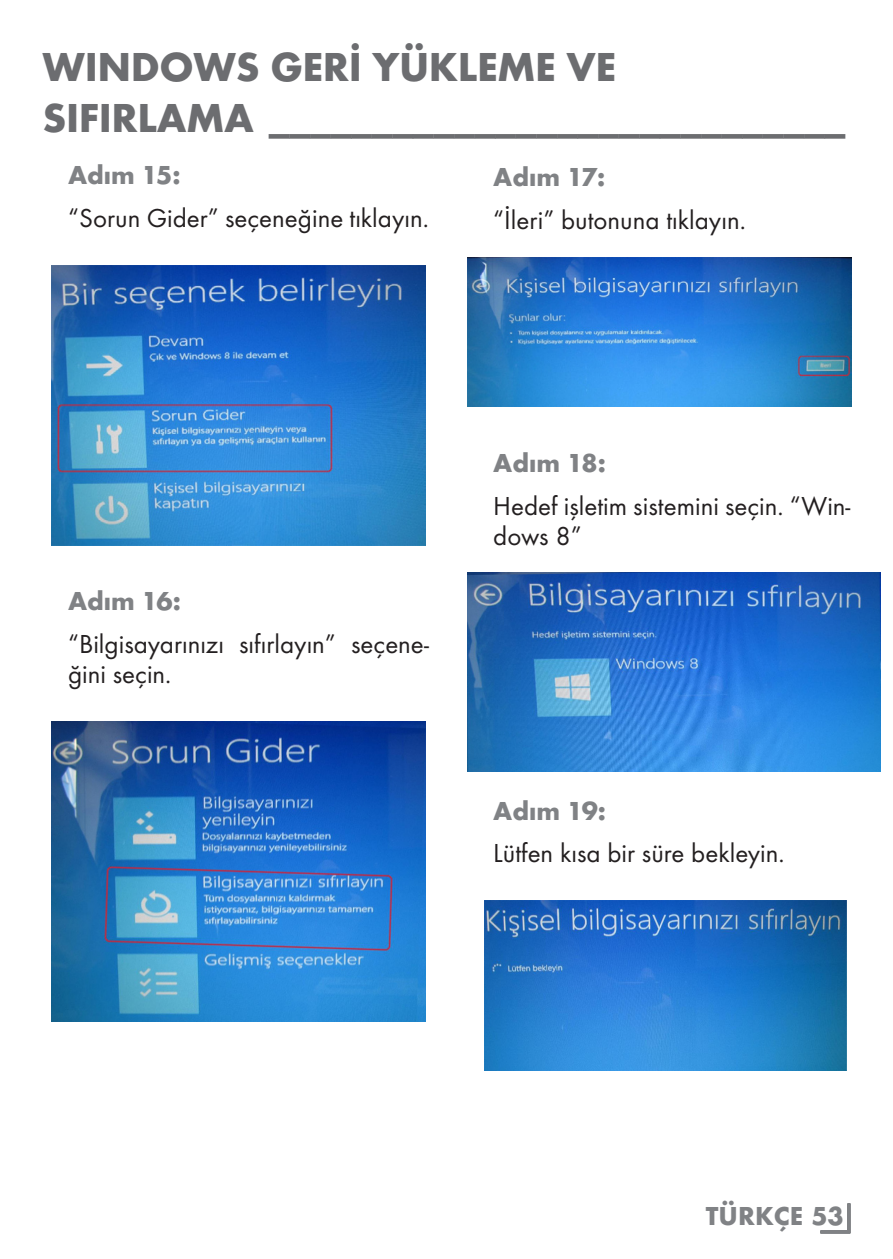
<style>
.page{position:relative;width:893px;height:1259px;background:#fff}
.page>*{position:absolute;margin:0;border:0;box-sizing:border-box;transform-origin:0 0}
.t1{font:700 42px/50.4px "Futura TOT";letter-spacing:-.01em;color:#6c6d70}
.t2{font:27px/30px "Futura TOT Boo";color:#231f20}
.t3{font:700 27px "Futura TOT";color:#808285}
</style>
<div class="page">
<div style="left:819px;top:1201px;width:31px;height:32px;border:3px solid #808285"></div>
<img style="left:468px;top:257px;width:383px;height:150px">
<img style="left:468px;top:573px;width:412px;height:198px">
<img style="left:485px;top:901px;width:361px;height:169px">
<img style="left:51px;top:265px;width:374px;height:280px">
<img style="left:51px;top:722px;width:374px;height:300px">
<h1 class="t1" style="left:43px;top:41px;width:805px">WINDOWS GERİ YÜKLEME VE<br>SIFIRLAMA ____________________________</h1>
<p class="t3" style="left:68px;top:158px;width:114px">Adım 15:</p>
<p class="t2" style="left:68px;top:202px;width:362px">“Sorun Gider” seçeneğine tıklayın.</p>
<p class="t3" style="left:493px;top:161px;width:113px">Adım 17:</p>
<p class="t2" style="left:493px;top:205px;width:254px">“İleri” butonuna tıklayın.</p>
<p class="t3" style="left:68px;top:585px;width:114px">Adım 16:</p>
<p class="t2" style="left:68px;top:629px;width:362px">“Bilgisayarınızı sıfırlayın” seçene&shy;ğini seçin.</p>
<p class="t3" style="left:493px;top:446px;width:114px">Adım 18:</p>
<p class="t2" style="left:493px;top:490px;width:359px">Hedef işletim sistemini seçin. “Win&shy;dows 8”</p>
<p class="t3" style="left:493px;top:794px;width:114px">Adım 19:</p>
<p class="t2" style="left:493px;top:838px;width:293px">Lütfen kısa bir süre bekleyin.</p>
<p class="t3" style="left:706px;top:1199px;width:139px">TÜRKÇE 53</p>
</div>
